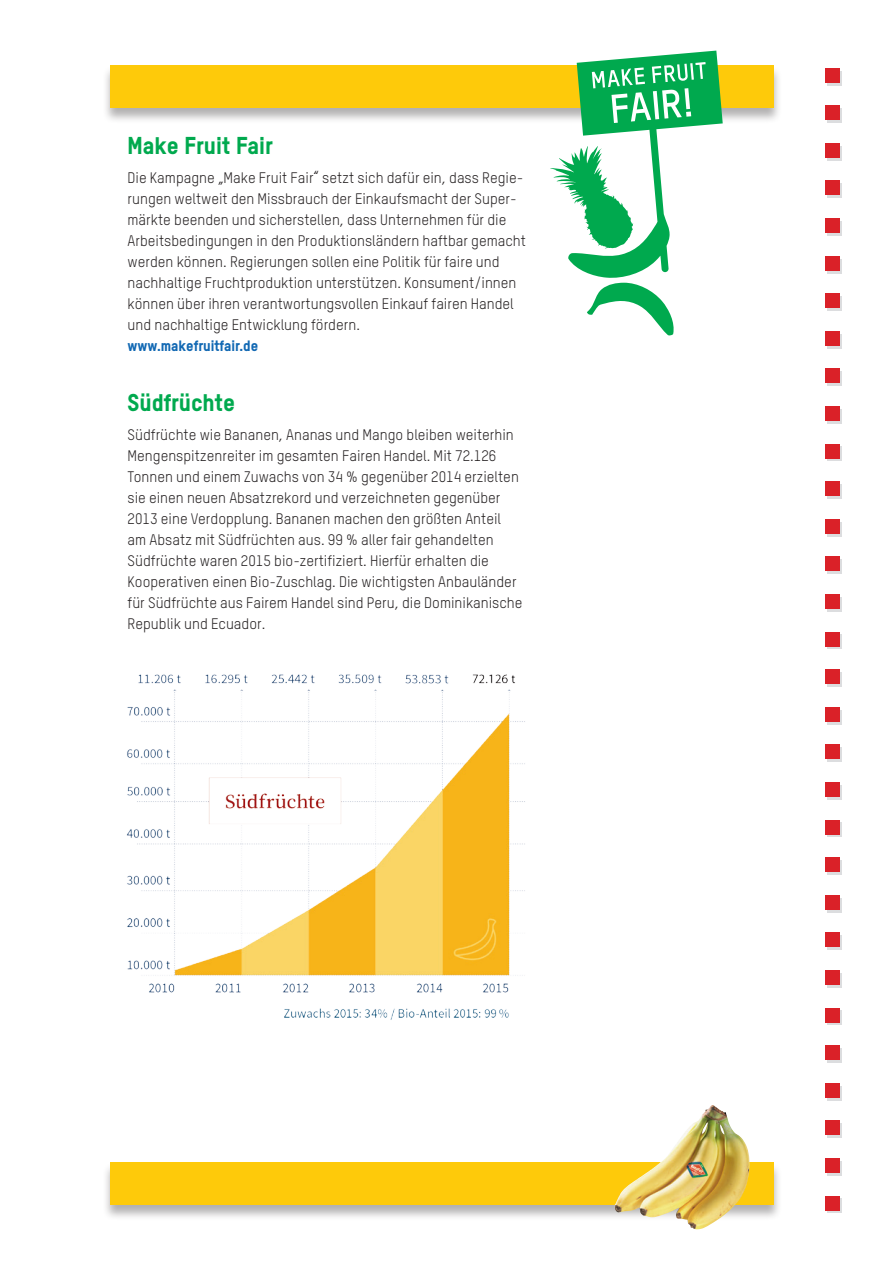
<style>
.page{position:relative;width:893px;height:1263px;background:#fff}
.page>*{position:absolute;margin:0;border:0;box-sizing:border-box;transform-origin:0 0}
.t1{font:800 24px "TSTAR";color:#00a94e}
.t2{font:15px/21px "TSTARPRO";color:#231f20}
.t3{font:800 15px "TSTAR";color:#1168b3}
</style>
<div class="page">
<div style="left:102px;top:1162px;width:680px;height:59px;background:#231f20;opacity:.35"></div>
<div style="left:111px;top:1162px;width:663px;height:42px;background:#feca0a"></div>
<div style="left:102px;top:65px;width:680px;height:59px;background:#231f20;opacity:.35"></div>
<div style="left:111px;top:65px;width:663px;height:42px;background:#feca0a"></div>
<svg style="left:550px;top:51px;width:173px;height:285px"></svg>
<svg style="left:592px;top:62px;width:114px;height:61px"></svg>
<img style="left:615px;top:1105px;width:97px;height:112px">
<img style="left:127px;top:674px;width:398px;height:346px">
<svg style="left:828px;top:785px;width:14px;height:14px"></svg>
<div style="left:825px;top:782px;width:14px;height:14px;background:#da2128"></div>
<svg style="left:828px;top:1161px;width:14px;height:14px"></svg>
<div style="left:825px;top:1158px;width:14px;height:14px;background:#da2128"></div>
<svg style="left:828px;top:71px;width:14px;height:14px"></svg>
<div style="left:825px;top:68px;width:14px;height:14px;background:#da2128"></div>
<svg style="left:828px;top:146px;width:14px;height:14px"></svg>
<div style="left:825px;top:143px;width:14px;height:14px;background:#da2128"></div>
<svg style="left:828px;top:109px;width:14px;height:14px"></svg>
<div style="left:825px;top:106px;width:14px;height:14px;background:#da2128"></div>
<svg style="left:828px;top:184px;width:14px;height:14px"></svg>
<div style="left:825px;top:181px;width:14px;height:14px;background:#da2128"></div>
<svg style="left:828px;top:221px;width:14px;height:14px"></svg>
<div style="left:825px;top:218px;width:14px;height:15px;background:#da2128"></div>
<svg style="left:828px;top:259px;width:14px;height:14px"></svg>
<div style="left:825px;top:256px;width:14px;height:14px;background:#da2128"></div>
<svg style="left:828px;top:296px;width:14px;height:15px"></svg>
<div style="left:825px;top:294px;width:14px;height:14px;background:#da2128"></div>
<svg style="left:828px;top:334px;width:14px;height:14px"></svg>
<div style="left:825px;top:331px;width:14px;height:14px;background:#da2128"></div>
<svg style="left:828px;top:372px;width:14px;height:14px"></svg>
<div style="left:825px;top:369px;width:14px;height:14px;background:#da2128"></div>
<svg style="left:828px;top:409px;width:14px;height:14px"></svg>
<div style="left:825px;top:406px;width:14px;height:15px;background:#da2128"></div>
<svg style="left:828px;top:447px;width:14px;height:14px"></svg>
<div style="left:825px;top:444px;width:14px;height:14px;background:#da2128"></div>
<svg style="left:828px;top:484px;width:14px;height:15px"></svg>
<div style="left:825px;top:482px;width:14px;height:14px;background:#da2128"></div>
<svg style="left:828px;top:823px;width:14px;height:14px"></svg>
<div style="left:825px;top:820px;width:14px;height:14px;background:#da2128"></div>
<svg style="left:828px;top:522px;width:14px;height:14px"></svg>
<div style="left:825px;top:519px;width:14px;height:14px;background:#da2128"></div>
<svg style="left:828px;top:898px;width:14px;height:14px"></svg>
<div style="left:825px;top:895px;width:14px;height:14px;background:#da2128"></div>
<svg style="left:828px;top:560px;width:14px;height:14px"></svg>
<div style="left:825px;top:557px;width:14px;height:14px;background:#da2128"></div>
<svg style="left:828px;top:936px;width:14px;height:14px"></svg>
<div style="left:825px;top:933px;width:14px;height:14px;background:#da2128"></div>
<svg style="left:828px;top:597px;width:14px;height:14px"></svg>
<div style="left:825px;top:594px;width:14px;height:14px;background:#da2128"></div>
<svg style="left:828px;top:973px;width:14px;height:14px"></svg>
<div style="left:825px;top:970px;width:14px;height:14px;background:#da2128"></div>
<svg style="left:828px;top:635px;width:14px;height:14px"></svg>
<div style="left:825px;top:632px;width:14px;height:14px;background:#da2128"></div>
<svg style="left:828px;top:1011px;width:14px;height:14px"></svg>
<div style="left:825px;top:1008px;width:14px;height:14px;background:#da2128"></div>
<svg style="left:828px;top:672px;width:14px;height:15px"></svg>
<div style="left:825px;top:670px;width:14px;height:14px;background:#da2128"></div>
<svg style="left:828px;top:1048px;width:14px;height:15px"></svg>
<div style="left:825px;top:1045px;width:14px;height:15px;background:#da2128"></div>
<svg style="left:828px;top:710px;width:14px;height:14px"></svg>
<div style="left:825px;top:707px;width:14px;height:14px;background:#da2128"></div>
<svg style="left:828px;top:1086px;width:14px;height:14px"></svg>
<div style="left:825px;top:1083px;width:14px;height:14px;background:#da2128"></div>
<svg style="left:828px;top:748px;width:14px;height:14px"></svg>
<div style="left:825px;top:745px;width:14px;height:14px;background:#da2128"></div>
<svg style="left:828px;top:1124px;width:14px;height:14px"></svg>
<div style="left:825px;top:1121px;width:14px;height:14px;background:#da2128"></div>
<svg style="left:828px;top:860px;width:14px;height:15px"></svg>
<div style="left:825px;top:858px;width:14px;height:14px;background:#da2128"></div>
<svg style="left:828px;top:1199px;width:14px;height:14px"></svg>
<div style="left:825px;top:1196px;width:14px;height:14px;background:#da2128"></div>
<h1 class="t1" style="left:128px;top:130px;width:147px">Make Fruit Fair</h1>
<p class="t2" style="left:128px;top:167px;width:400px">Die Kampagne „Make Fruit Fair“ setzt sich dafür ein, dass Regie&shy;rungen weltweit den Missbrauch der Einkaufsmacht der Super&shy;märkte beenden und sicherstellen, dass Unternehmen für die Arbeitsbedingungen in den Produktionsländern haftbar gemacht werden können. Regierungen sollen eine Politik für faire und nachhaltige Fruchtproduktion unterstützen. Konsument/innen können über ihren verantwortungsvollen Einkauf fairen Handel und nachhaltige Entwicklung fördern.</p>
<p class="t3" style="left:128px;top:336px;width:132px">www.makefruitfair.de</p>
<h1 class="t1" style="left:128px;top:387px;width:109px">Südfrüchte</h1>
<p class="t2" style="left:128px;top:424px;width:396px">Südfrüchte wie Bananen, Ananas und Mango bleiben weiterhin Mengenspitzenreiter im gesamten Fairen Handel. Mit 72.126<br>Tonnen und einem Zuwachs von 34 % gegenüber 2014 erzielten sie einen neuen Absatzrekord und verzeichneten gegenüber 2013 eine Verdopplung. Bananen machen den größten Anteil am Absatz mit Südfrüchten aus. 99 % aller fair gehandelten Südfrüchte waren 2015 bio-zertifiziert. Hierfür erhalten die Kooperativen einen Bio-Zuschlag. Die wichtigsten Anbauländer für Südfrüchte aus Fairem Handel sind Peru, die Dominikanische Republik und Ecuador.</p>
</div>
